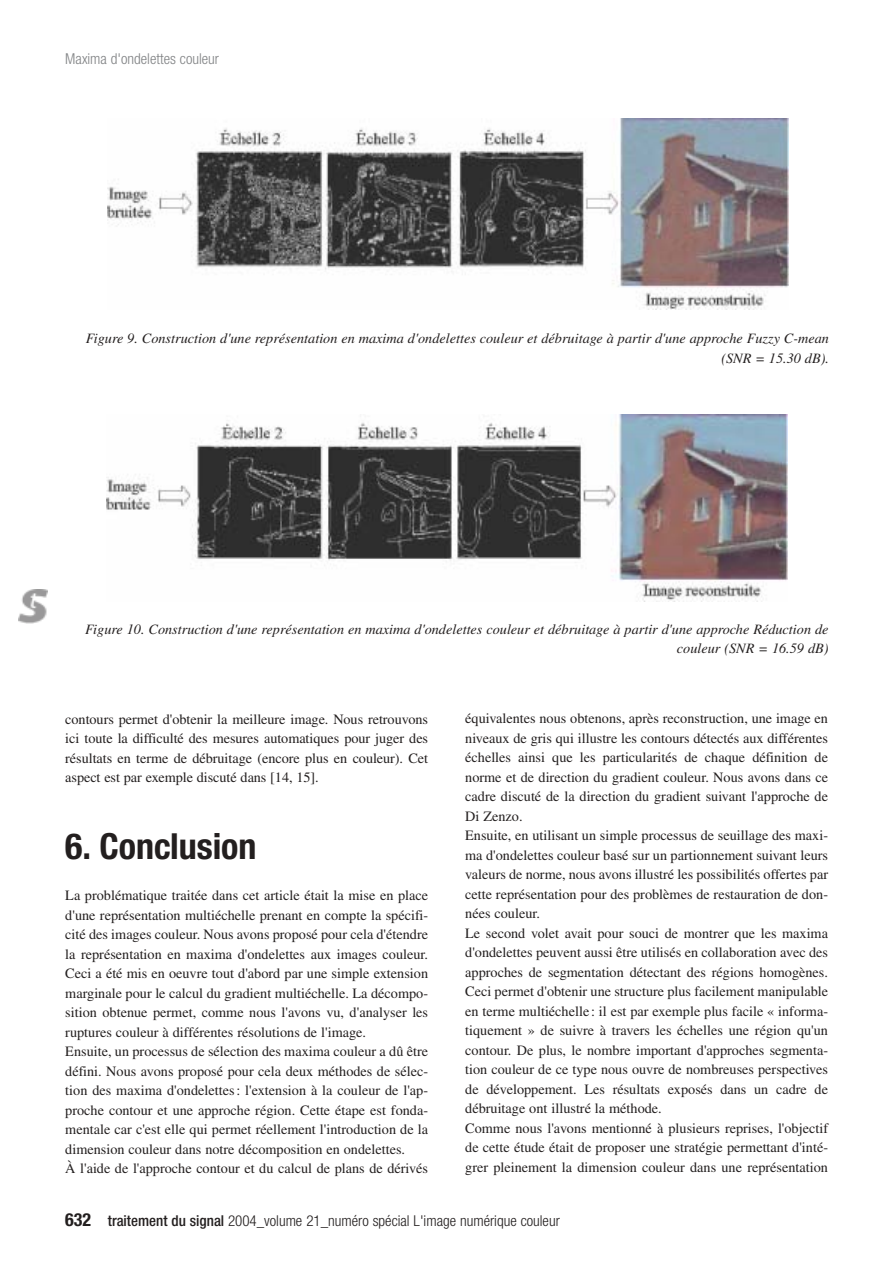
<style>
.page{position:relative;width:893px;height:1263px;background:#fff}
.page>*{position:absolute;margin:0;border:0;box-sizing:border-box;transform-origin:0 0}
.t1{font:700 condensed 36px "Helvetica Neue";color:#231f1f}
.t2{font:300 condensed 15px "Helvetica Neue";color:#231f1f}
.t3{font:300 condensed 15px "Helvetica Neue";color:#808284}
.t4{font:14.25px/19.5px "Times";color:#231f1f}
.t5{font:italic 14.25px/19.5px "Times";color:#231f1f;text-align:right}
.s1{font-weight:700;font-size:18px}
.s2{font-weight:500}
</style>
<div class="page">
<img style="left:19px;top:589px;width:28px;height:35px">
<img style="left:107px;top:119px;width:681px;height:190px">
<img style="left:106px;top:414px;width:681px;height:188px">
<p class="t3" style="left:65px;top:53px;width:155px">Maxima d'ondelettes couleur</p>
<p class="t5" style="left:86px;top:330px;width:744px">Figure 9. Construction d'une représentation en maxima d'ondelettes couleur et débruitage à partir d'une approche Fuzzy C-mean (SNR = 15.30 dB).</p>
<p class="t5" style="left:85px;top:621px;width:744px">Figure 10. Construction d'une représentation en maxima d'ondelettes couleur et débruitage à partir d'une approche Réduction de couleur (SNR = 16.59 dB)</p>
<p class="t4" style="left:465px;top:710px;width:364px">équivalentes nous obtenons, après reconstruction, une image en niveaux de gris qui illustre les contours détectés aux différentes échelles ainsi que les particularités de chaque définition de norme et de direction du gradient couleur. Nous avons dans ce cadre discuté de la direction du gradient suivant l'approche de Di Zenzo.<br>Ensuite, en utilisant un simple processus de seuillage des maxi&shy;ma d'ondelettes couleur basé sur un partionnement suivant leurs valeurs de norme, nous avons illustré les possibilités offertes par cette représentation pour des problèmes de restauration de don&shy;nées couleur.<br>Le second volet avait pour souci de montrer que les maxima d'ondelettes peuvent aussi être utilisés en collaboration avec des approches de segmentation détectant des régions homogènes.<br>Ceci permet d'obtenir une structure plus facilement manipulable en terme multiéchelle : il est par exemple plus facile « informa&shy;tiquement » de suivre à travers les échelles une région qu'un contour. De plus, le nombre important d'approches segmenta&shy;tion couleur de ce type nous ouvre de nombreuses perspectives de développement. Les résultats exposés dans un cadre de débruitage ont illustré la méthode.<br>Comme nous l'avons mentionné à plusieurs reprises, l'objectif de cette étude était de proposer une stratégie permettant d'inté&shy;grer pleinement la dimension couleur dans une représentation</p>
<p class="t4" style="left:65px;top:710px;width:364px;text-align:justify">contours permet d'obtenir la meilleure image. Nous retrouvons ici toute la difficulté des mesures automatiques pour juger des résultats en terme de débruitage (encore plus en couleur). Cet aspect est par exemple discuté dans [14, 15].</p>
<h1 class="t1" style="left:65px;top:834px;width:193px">6. Conclusion</h1>
<p class="t4" style="left:65px;top:887px;width:364px">La problématique traitée dans cet article était la mise en place d'une représentation multiéchelle prenant en compte la spécifi&shy;cité des images couleur. Nous avons proposé pour cela d'étendre la représentation en maxima d'ondelettes aux images couleur.<br>Ceci a été mis en oeuvre tout d'abord par une simple extension marginale pour le calcul du gradient multiéchelle. La décompo&shy;sition obtenue permet, comme nous l'avons vu, d'analyser les ruptures couleur à différentes résolutions de l'image.<br>Ensuite, un processus de sélection des maxima couleur a dû être défini. Nous avons proposé pour cela deux méthodes de sélec&shy;tion des maxima d'ondelettes : l'extension à la couleur de l'ap&shy;proche contour et une approche région. Cette étape est fonda&shy;mentale car c'est elle qui permet réellement l'introduction de la dimension couleur dans notre décomposition en ondelettes.<br>À l'aide de l'approche contour et du calcul de plans de dérivés</p>
<p class="t2" style="left:65px;top:1215px;width:496px"><span class="s1">632</span> <span class="s2">traitement du signal</span> 2004_volume 21_numéro spécial L'image numérique couleur</p>
</div>
